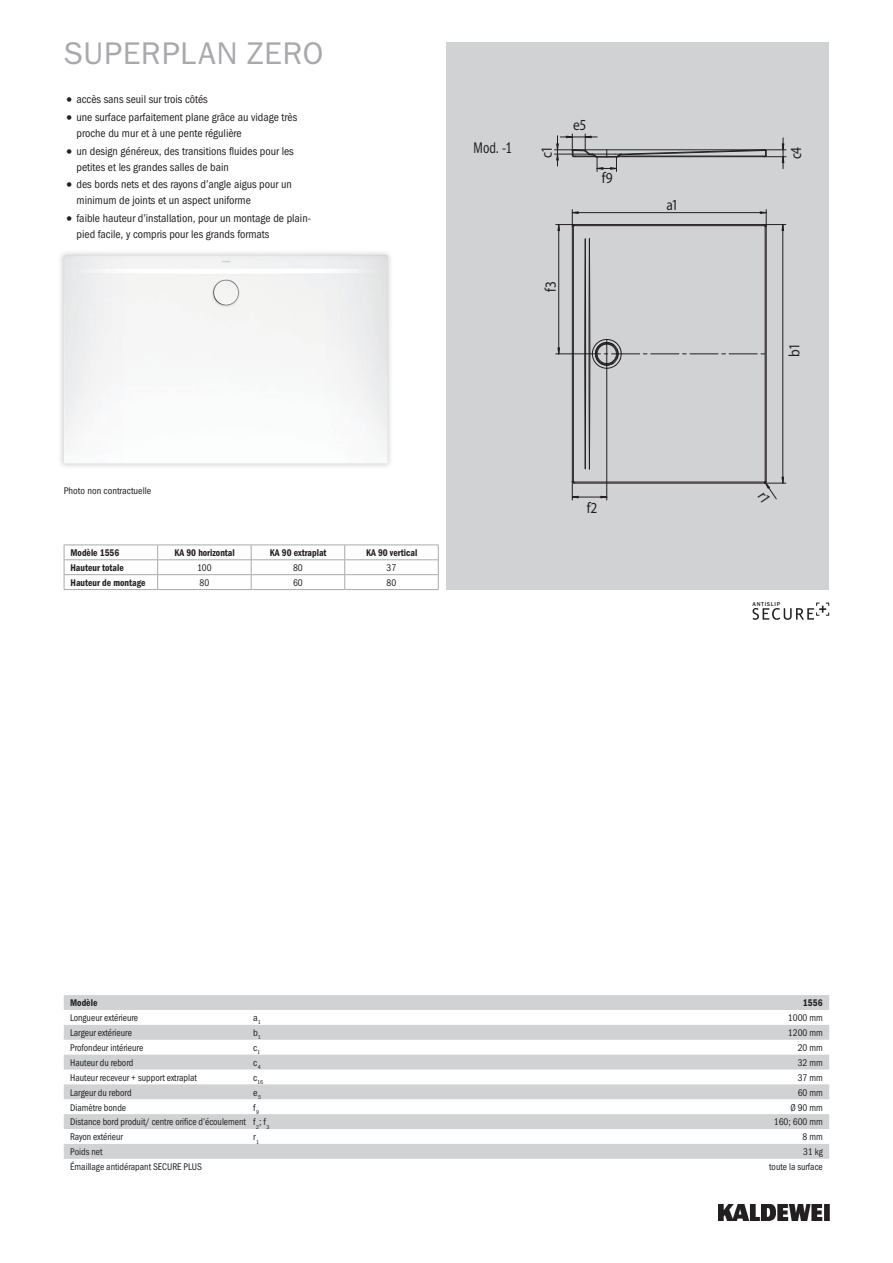
<style>
.page{position:relative;width:893px;height:1263px;background:#fff}
.page>*{position:absolute;margin:0;border:0;box-sizing:border-box;transform-origin:0 0}
.t1{font:31.5px "Franklin Gothic ITC";letter-spacing:.015em;color:#a8a9ad}
.t2{font:15.45px "Myriad Pro";letter-spacing:-.035em;color:#231f20;scale:.87 1}
.t3{font:15.45px "Franklin Gothic Cond ITC";color:#231f20;scale:.87 1}
.t4{font:11.25px/15.8px "Franklin Gothic Cond ITC";color:#231f20}
.t5{font:9.75px "Franklin Gothic Cond ITC";color:#231f20;scale:.95 1}
.t6{font:600 9.75px "Franklin Gothic Cond ITC";color:#231f20;scale:.95 1}
.t7{font:9.75px "Franklin Gothic Cond ITC";color:#231f20}
.t8{font:500 5.7px "Franklin Gothic LT Com";letter-spacing:.12em;color:#231f20}
.t9{font:5.7px "Franklin Gothic Cond ITC";color:#231f20}
.s1{font-size:15.75px}
</style>
<div class="page">
<img style="left:719px;top:1204px;width:110px;height:16px">
<div style="left:446px;top:43px;width:383px;height:547px;background:#d1d2d4"></div>
<div style="left:60px;top:252px;width:331px;height:215px;background:#ecedee"></div>
<img style="left:64px;top:255px;width:324px;height:208px">
<svg style="left:64px;top:995px;width:765px;height:164px;fill:#d1d2d4"></svg>
<hr style="left:64px;top:545px;width:94px;height:1px;background:#a8a9ad">
<hr style="left:158px;top:545px;width:93px;height:1px;background:#a8a9ad">
<hr style="left:251px;top:545px;width:94px;height:1px;background:#a8a9ad">
<hr style="left:345px;top:545px;width:94px;height:1px;background:#a8a9ad">
<hr style="left:64px;top:559px;width:94px;height:1px;background:#a8a9ad">
<hr style="left:158px;top:559px;width:93px;height:1px;background:#a8a9ad">
<hr style="left:251px;top:559px;width:94px;height:1px;background:#a8a9ad">
<hr style="left:345px;top:559px;width:94px;height:1px;background:#a8a9ad">
<hr style="left:64px;top:574px;width:94px;height:1px;background:#a8a9ad">
<svg style="left:64px;top:545px;width:1px;height:44px"></svg>
<hr style="left:64px;top:589px;width:94px;height:1px;background:#a8a9ad">
<hr style="left:158px;top:574px;width:93px;height:1px;background:#a8a9ad">
<svg style="left:157px;top:545px;width:1px;height:44px"></svg>
<hr style="left:158px;top:589px;width:93px;height:1px;background:#a8a9ad">
<hr style="left:251px;top:574px;width:94px;height:1px;background:#a8a9ad">
<svg style="left:251px;top:545px;width:1px;height:44px"></svg>
<hr style="left:251px;top:589px;width:94px;height:1px;background:#a8a9ad">
<hr style="left:345px;top:574px;width:94px;height:1px;background:#a8a9ad">
<svg style="left:344px;top:545px;width:1px;height:44px"></svg>
<svg style="left:438px;top:545px;width:1px;height:44px"></svg>
<hr style="left:345px;top:589px;width:94px;height:1px;background:#a8a9ad">
<svg style="left:554px;top:133px;width:275px;height:487px"></svg>
<h1 class="t1" style="left:64px;top:34px;width:261px">SUPERPLAN ZERO</h1>
<p class="t4" style="left:64px;top:92px;width:146px"><span class="s1">•</span> accès sans seuil sur trois côtés</p>
<p class="t4" style="left:77px;top:110px;width:222px;text-indent:-13px"><span class="s1">•</span> une surface parfaitement plane grâce au vidage très proche du mur et à une pente régulière</p>
<p class="t4" style="left:77px;top:143px;width:219px;text-indent:-13px"><span class="s1">•</span> un design généreux, des transitions fluides pour les petites et les grandes salles de bain</p>
<p class="t4" style="left:77px;top:177px;width:217px;text-indent:-13px"><span class="s1">•</span> des bords nets et des rayons d’angle aigus pour un minimum de joints et un aspect uniforme</p>
<p class="t4" style="left:77px;top:210px;width:236px;text-indent:-13px"><span class="s1">•</span> faible hauteur d’installation, pour un montage de plain&shy;pied facile, y compris pour les grands formats</p>
<h2 class="t3" style="left:474px;top:139px;width:46px">Mod. -1</h2>
<h2 class="t2" style="left:537px;top:158px;width:15px;rotate:-90deg">c1</h2>
<h2 class="t2" style="left:573px;top:115px;width:17px">e5</h2>
<h2 class="t2" style="left:602px;top:168px;width:14px">f9</h2>
<h2 class="t2" style="left:541px;top:292px;width:14px;rotate:-90deg">f3</h2>
<h2 class="t2" style="left:666px;top:195px;width:15px">a1</h2>
<p class="t7" style="left:64px;top:485px;width:89px">Photo non contractuelle</p>
<p class="t6" style="left:70px;top:547px;width:53px">Modèle 1556</p>
<p class="t6" style="left:174px;top:547px;width:65px">KA 90 horizontal</p>
<p class="t6" style="left:270px;top:547px;width:61px">KA 90 extraplat</p>
<p class="t6" style="left:366px;top:547px;width:56px">KA 90 vertical</p>
<p class="t6" style="left:70px;top:562px;width:58px">Hauteur totale</p>
<p class="t5" style="left:197px;top:562px;width:17px">100</p>
<p class="t5" style="left:293px;top:562px;width:12px">80</p>
<p class="t5" style="left:387px;top:562px;width:12px">37</p>
<p class="t6" style="left:70px;top:577px;width:80px">Hauteur de montage</p>
<p class="t5" style="left:200px;top:577px;width:12px">80</p>
<p class="t5" style="left:293px;top:577px;width:12px">60</p>
<p class="t5" style="left:387px;top:577px;width:12px">80</p>
<h2 class="t2" style="left:587px;top:498px;width:14px">f2</h2>
<h2 class="t2" style="left:787px;top:159px;width:16px;rotate:-90deg">c4</h2>
<h2 class="t2" style="left:785px;top:357px;width:17px;rotate:-90deg">b1</h2>
<p class="t8" style="left:753px;top:601px;width:29px">ANTISLIP</p>
<p class="t6" style="left:70px;top:997px;width:30px">Modèle</p>
<p class="t6" style="left:803px;top:997px;width:23px">1556</p>
<p class="t5" style="left:70px;top:1012px;width:73px">Longueur extérieure</p>
<p class="t7" style="left:253px;top:1012px;width:9px">a<sub>1</sub></p>
<p class="t5" style="left:788px;top:1012px;width:38px">1000 mm</p>
<p class="t5" style="left:70px;top:1027px;width:67px">Largeur extérieure</p>
<p class="t7" style="left:253px;top:1027px;width:9px">b<sub>1</sub></p>
<p class="t5" style="left:788px;top:1027px;width:38px">1200 mm</p>
<p class="t5" style="left:70px;top:1042px;width:79px">Profondeur intérieure</p>
<p class="t7" style="left:253px;top:1042px;width:8px">c<sub>1</sub></p>
<p class="t5" style="left:798px;top:1042px;width:28px">20 mm</p>
<p class="t5" style="left:70px;top:1057px;width:68px">Hauteur du rebord</p>
<p class="t7" style="left:253px;top:1057px;width:9px">c<sub>4</sub></p>
<p class="t5" style="left:798px;top:1057px;width:28px">32 mm</p>
<p class="t5" style="left:70px;top:1072px;width:135px">Hauteur receveur + support extraplat</p>
<p class="t9" style="left:253px;top:1079px;width:11px"><sup>c</sup>16</p>
<p class="t5" style="left:798px;top:1072px;width:28px">37 mm</p>
<p class="t5" style="left:70px;top:1087px;width:66px">Largeur du rebord</p>
<p class="t7" style="left:253px;top:1087px;width:9px">e<sub>5</sub></p>
<p class="t5" style="left:798px;top:1087px;width:28px">60 mm</p>
<p class="t5" style="left:70px;top:1101px;width:61px">Diamètre bonde</p>
<p class="t7" style="left:253px;top:1101px;width:7px">f<sub>9</sub></p>
<p class="t5" style="left:790px;top:1101px;width:36px">Ø 90 mm</p>
<p class="t5" style="left:70px;top:1116px;width:211px">Distance bord produit/ centre orifice d’écoulement f<sub>2</sub>; f<sub>3</sub></p>
<p class="t5" style="left:774px;top:1116px;width:53px">160; 600 mm</p>
<p class="t5" style="left:70px;top:1131px;width:57px">Rayon extérieur</p>
<p class="t7" style="left:253px;top:1131px;width:7px">r<sub>1</sub></p>
<p class="t5" style="left:803px;top:1131px;width:23px">8 mm</p>
<p class="t5" style="left:70px;top:1146px;width:36px">Poids net</p>
<p class="t5" style="left:803px;top:1146px;width:22px">31 kg</p>
<p class="t5" style="left:70px;top:1161px;width:140px">Émaillage antidérapant SECURE PLUS</p>
<p class="t5" style="left:769px;top:1161px;width:58px">toute la surface</p>
</div>
